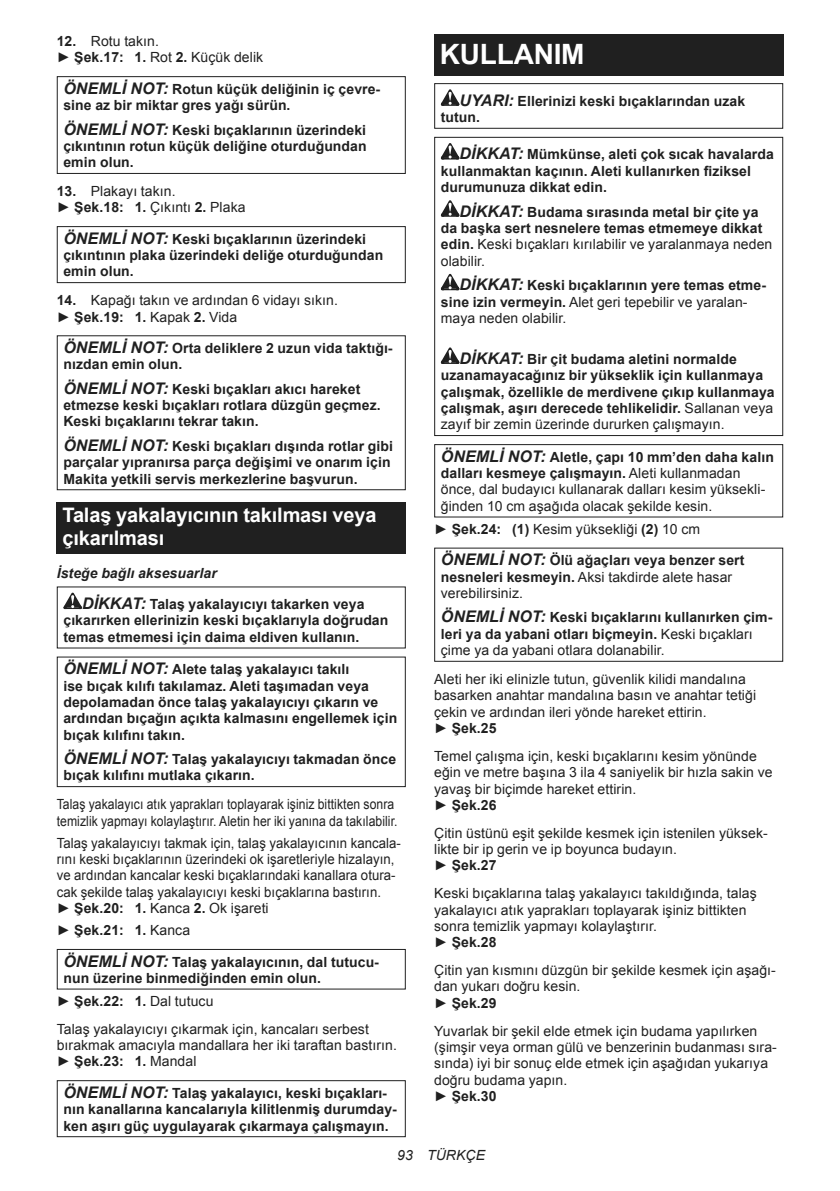
<style>
.page{position:relative;width:840px;height:1191px;background:#fff}
.page>*{position:absolute;margin:0;border:0;box-sizing:border-box;transform-origin:0 0}
.t1{font:700 28px "Arial";letter-spacing:-.01em;color:#fff}
.t2{font:700 20px/23.4px "Arial";letter-spacing:-.01em;color:#fff}
.t3{font:700 14px/16.4px "Arial";letter-spacing:.005em;color:#202020}
.t4{font:14px/16.4px "Arial";letter-spacing:.005em;color:#202020}
.t5{font:14px/16.4px "Arial";letter-spacing:.005em;color:#202020;scale:.94 1}
.t6{font:14px/16.4px "Arial";letter-spacing:.005em;color:#202020;scale:.87 1}
.t7{font:italic 14px "Arial";letter-spacing:.005em;color:#202020}
.s1{font-weight:700}
.s2{font-style:italic;font-size:16px}
.s3{font-style:italic}
.s4{font-weight:400}
.s5{font-weight:700;font-style:italic;font-size:16px}
</style>
<div class="page">
<div style="left:57px;top:76px;width:348px;height:98px;border:1px solid #202020"></div>
<div style="left:57px;top:226px;width:348px;height:57px;border:1px solid #202020"></div>
<div style="left:57px;top:335px;width:348px;height:155px;border:1px solid #202020"></div>
<div style="left:57px;top:501px;width:348px;height:52px;background:#202020"></div>
<svg style="left:63px;top:592px;width:19px;height:17px"></svg>
<div style="left:57px;top:656px;width:348px;height:131px;border:1px solid #202020"></div>
<div style="left:57px;top:949px;width:348px;height:40px;border:1px solid #202020"></div>
<div style="left:57px;top:1080px;width:348px;height:57px;border:1px solid #202020"></div>
<div style="left:434px;top:34px;width:348px;height:41px;background:#202020"></div>
<svg style="left:440px;top:89px;width:19px;height:17px"></svg>
<div style="left:434px;top:83px;width:348px;height:46px;border:1px solid #202020"></div>
<svg style="left:440px;top:143px;width:19px;height:16px"></svg>
<svg style="left:440px;top:200px;width:19px;height:17px"></svg>
<svg style="left:440px;top:274px;width:19px;height:16px"></svg>
<svg style="left:440px;top:347px;width:19px;height:17px"></svg>
<div style="left:434px;top:137px;width:348px;height:299px;border:1px solid #202020"></div>
<div style="left:434px;top:444px;width:348px;height:73px;border:1px solid #202020"></div>
<div style="left:434px;top:547px;width:348px;height:115px;border:1px solid #202020"></div>
<p class="t4" style="left:57px;top:33px;width:208px"><span class="s1">12.</span> Rotu takın.<br>► <span class="s1">Şek.17: 1.</span> Rot <span class="s1">2.</span> Küçük delik</p>
<p class="t3" style="left:63px;top:81px;width:318px"><span class="s2">ÖNEMLİ NOT:</span> Rotun küçük deliğinin iç çevre&shy;sine az bir miktar gres yağı sürün.</p>
<p class="t3" style="left:63px;top:122px;width:304px;text-align:justify"><span class="s2">ÖNEMLİ NOT:</span> Keski bıçaklarının üzerindeki çıkıntının rotun küçük deliğine oturduğundan emin olun.</p>
<p class="t4" style="left:57px;top:183px;width:190px"><span class="s1">13.</span> Plakayı takın.<br>► <span class="s1">Şek.18: 1.</span> Çıkıntı <span class="s1">2.</span> Plaka</p>
<p class="t3" style="left:63px;top:231px;width:321px"><span class="s2">ÖNEMLİ NOT:</span> Keski bıçaklarının üzerindeki çıkıntının plaka üzerindeki deliğe oturduğundan emin olun.</p>
<p class="t4" style="left:57px;top:292px;width:282px"><span class="s1">14.</span> Kapağı takın ve ardından 6 vidayı sıkın. ► <span class="s1">Şek.19: 1.</span> Kapak <span class="s1">2.</span> Vida</p>
<p class="t3" style="left:63px;top:340px;width:330px"><span class="s2">ÖNEMLİ NOT:</span> Orta deliklere 2 uzun vida taktığı&shy;nızdan emin olun.</p>
<p class="t3" style="left:63px;top:381px;width:318px"><span class="s2">ÖNEMLİ NOT:</span> Keski bıçakları akıcı hareket etmezse keski bıçakları rotlara düzgün geçmez.<br>Keski bıçaklarını tekrar takın.</p>
<p class="t3" style="left:63px;top:438px;width:331px"><span class="s2">ÖNEMLİ NOT:</span> Keski bıçakları dışında rotlar gibi parçalar yıpranırsa parça değişimi ve onarım için<br>Makita yetkili servis merkezlerine başvurun.</p>
<h2 class="t2" style="left:62px;top:503px;width:315px">Talaş yakalayıcının takılması veya çıkarılması</h2>
<p class="t3" style="left:82px;top:558px;width:284px;line-height:30.6px;text-indent:-25px"><span class="s3">İsteğe bağlı aksesuarlar<br></span><span class="s2">DİKKAT:</span> Talaş yakalayıcıyı takarken veya</p>
<p class="t3" style="left:63px;top:613px;width:326px">çıkarırken ellerinizin keski bıçaklarıyla doğrudan temas etmemesi için daima eldiven kullanın.</p>
<p class="t3" style="left:63px;top:661px;width:335px"><span class="s2">ÖNEMLİ NOT:</span> Alete talaş yakalayıcı takılı<br>ise bıçak kılıfı takılamaz. Aleti taşımadan veya depolamadan önce talaş yakalayıcıyı çıkarın ve ardından bıçağın açıkta kalmasını engellemek için bıçak kılıfını takın.</p>
<p class="t3" style="left:63px;top:751px;width:334px"><span class="s2">ÖNEMLİ NOT:</span> Talaş yakalayıcıyı takmadan önce bıçak kılıfını mutlaka çıkarın.</p>
<p class="t6" style="left:57px;top:796px;width:393px">Talaş yakalayıcı atık yaprakları toplayarak işiniz bittikten sonra temizlik yapmayı kolaylaştırır. Aletin her iki yanına da takılabilir.</p>
<p class="t5" style="left:57px;top:834px;width:367px">Talaş yakalayıcıyı takmak için, talaş yakalayıcının kancala&shy;rını keski bıçaklarının üzerindeki ok işaretleriyle hizalayın, ve ardından kancalar keski bıçaklarındaki kanallara otura&shy;cak şekilde talaş yakalayıcıyı keski bıçaklarına bastırın.<br>► <span class="s1">Şek.20: 1.</span> Kanca <span class="s1">2.</span> Ok işareti</p>
<p class="t3" style="left:57px;top:922px;width:135px"><span class="s4">►</span> Şek.21: 1. <span class="s4">Kanca</span></p>
<p class="t3" style="left:63px;top:953px;width:317px"><span class="s2">ÖNEMLİ NOT:</span> Talaş yakalayıcının, dal tutucu&shy;nun üzerine binmediğinden emin olun.</p>
<p class="t4" style="left:57px;top:987px;width:313px;line-height:27.8px">► <span class="s1">Şek.22: 1.</span> Dal tutucu<br>Talaş yakalayıcıyı çıkarmak için, kancaları serbest</p>
<p class="t4" style="left:57px;top:1037px;width:341px">bırakmak amacıyla mandallara her iki taraftan bastırın. ► <span class="s1">Şek.23: 1.</span> Mandal</p>
<p class="t3" style="left:63px;top:1085px;width:335px"><span class="s2">ÖNEMLİ NOT:</span> Talaş yakalayıcı, keski bıçakları&shy;nın kanallarına kancalarıyla kilitlenmiş durumday&shy;ken aşırı güç uygulayarak çıkarmaya çalışmayın.</p>
<h1 class="t1" style="left:439px;top:43px;width:146px">KULLANIM</h1>
<p class="t3" style="left:440px;top:93px;width:305px;text-indent:19px"><span class="s2">UYARI:</span> Ellerinizi keski bıçaklarından uzak tutun.</p>
<p class="t3" style="left:440px;top:147px;width:334px;text-indent:19px"><span class="s2">DİKKAT:</span> Mümkünse, aleti çok sıcak havalarda kullanmaktan kaçının. Aleti kullanırken fiziksel durumunuza dikkat edin.</p>
<p class="t3" style="left:440px;top:204px;width:333px;text-indent:19px"><span class="s2">DİKKAT:</span> Budama sırasında metal bir çite ya da başka sert nesnelere temas etmemeye dikkat edin. <span class="s4">Keski bıçakları kırılabilir ve yaralanmaya neden olabilir.</span></p>
<p class="t3" style="left:440px;top:277px;width:326px;text-indent:19px"><span class="s2">DİKKAT:</span> Keski bıçaklarının yere temas etme&shy;sine izin vermeyin. <span class="s4">Alet geri tepebilir ve yaralan&shy;maya neden olabilir.</span></p>
<p class="t3" style="left:440px;top:352px;width:335px;text-indent:19px"><span class="s2">DİKKAT:</span> Bir çit budama aletini normalde uzanamayacağınız bir yükseklik için kullanmaya çalışmak, özellikle de merdivene çıkıp kullanmaya çalışmak, aşırı derecede tehlikelidir. <span class="s4">Sallanan veya zayıf bir zemin üzerinde dururken çalışmayın.</span></p>
<p class="t4" style="left:440px;top:449px;width:334px"><span class="s5">ÖNEMLİ NOT:</span> <span class="s1">Aletle, çapı 10 mm’den daha kalın dalları kesmeye çalışmayın.</span> Aleti kullanmadan önce, dal budayıcı kullanarak dalları kesim yüksekli&shy;ğinden 10 cm aşağıda olacak şekilde kesin.</p>
<p class="t4" style="left:434px;top:521px;width:267px">► <span class="s1">Şek.24: (1)</span> Kesim yüksekliği <span class="s1">(2)</span> 10 cm</p>
<p class="t3" style="left:440px;top:552px;width:305px"><span class="s2">ÖNEMLİ NOT:</span> Ölü ağaçları veya benzer sert nesneleri kesmeyin. <span class="s4">Aksi takdirde alete hasar verebilirsiniz.</span></p>
<p class="t3" style="left:440px;top:609px;width:333px"><span class="s2">ÖNEMLİ NOT:</span> Keski bıçaklarını kullanırken çim&shy;leri ya da yabani otları biçmeyin. <span class="s4">Keski bıçakları çime ya da yabani otlara dolanabilir.</span></p>
<p class="t4" style="left:434px;top:671px;width:323px">Aleti her iki elinizle tutun, güvenlik kilidi mandalına basarken anahtar mandalına basın ve anahtar tetiği çekin ve ardından ileri yönde hareket ettirin.<br>► <span class="s1">Şek.25</span></p>
<p class="t4" style="left:434px;top:747px;width:340px">Temel çalışma için, keski bıçaklarını kesim yönünde eğin ve metre başına 3 ila 4 saniyelik bir hızla sakin ve yavaş bir biçimde hareket ettirin.<br>► <span class="s1">Şek.26</span></p>
<p class="t4" style="left:434px;top:824px;width:335px">Çitin üstünü eşit şekilde kesmek için istenilen yüksek&shy;likte bir ip gerin ve ip boyunca budayın.<br>► <span class="s1">Şek.27</span></p>
<p class="t4" style="left:434px;top:885px;width:324px">Keski bıçaklarına talaş yakalayıcı takıldığında, talaş yakalayıcı atık yaprakları toplayarak işiniz bittikten sonra temizlik yapmayı kolaylaştırır.<br>► <span class="s1">Şek.28</span></p>
<p class="t4" style="left:434px;top:962px;width:343px">Çitin yan kısmını düzgün bir şekilde kesmek için aşağı&shy;dan yukarı doğru kesin.<br>► <span class="s1">Şek.29</span></p>
<p class="t4" style="left:434px;top:1022px;width:344px">Yuvarlak bir şekil elde etmek için budama yapılırken (şimşir veya orman gülü ve benzerinin budanması sıra&shy;sında) iyi bir sonuç elde etmek için aşağıdan yukarıya doğru budama yapın.<br>► <span class="s1">Şek.30</span></p>
<p class="t7" style="left:397px;top:1150px;width:89px">93 TÜRKÇE</p>
</div>
